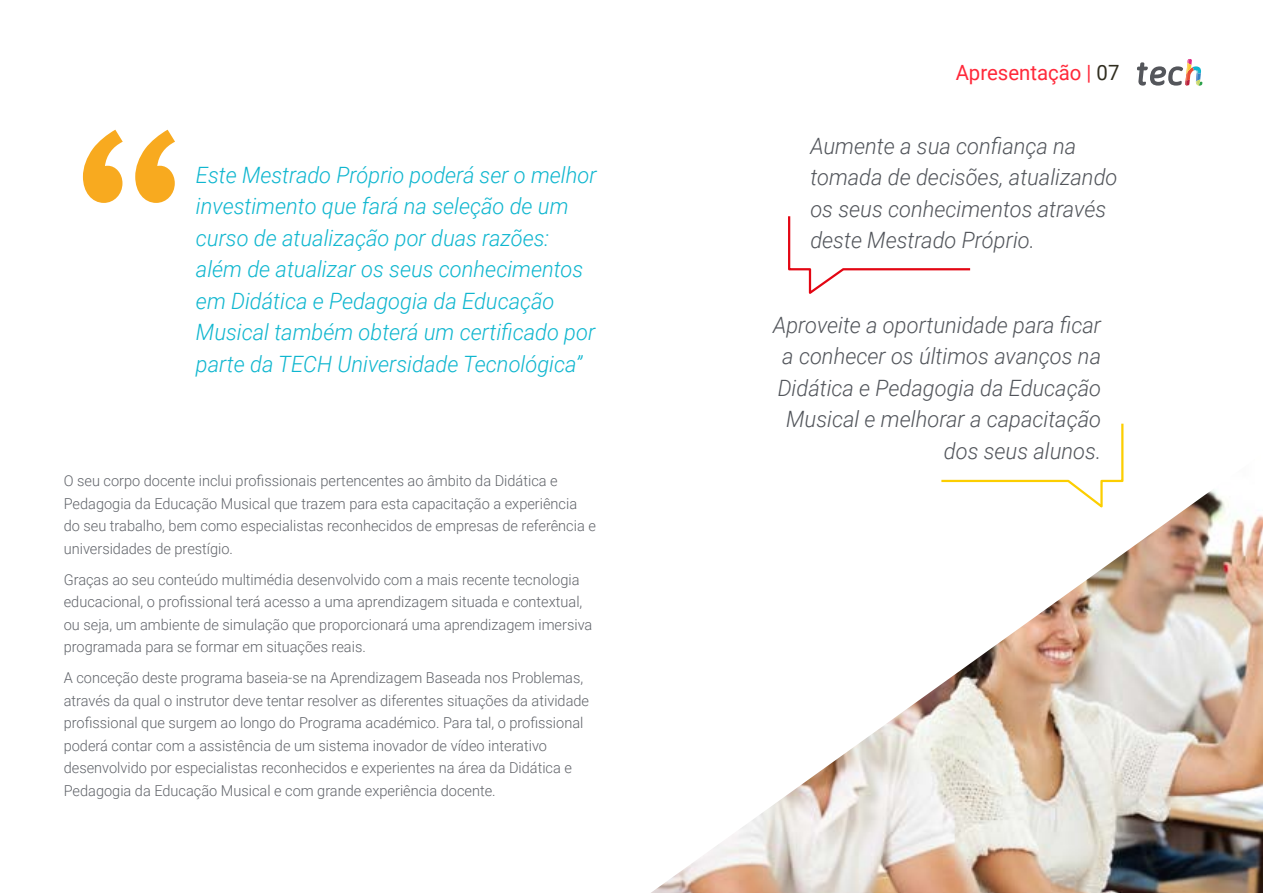
<style>
.page{position:relative;width:1263px;height:893px;background:#fff}
.page>*{position:absolute;margin:0;border:0;box-sizing:border-box;transform-origin:0 0}
.t1{font:italic 300 22.5px/31.5px "Roboto";color:#0fb6cf}
.t2{font:italic 300 22.5px/31.5px "Roboto";color:#52555b;text-align:right}
.t3{font:21px "Roboto";color:#ff293a}
.t4{font:300 15px/22.5px "Roboto";color:#61646a}
.s1{color:#312e20}
</style>
<div class="page">
<img style="left:651px;top:489px;width:612px;height:404px">
<svg style="left:939px;top:423px;width:185px;height:88px"></svg>
<svg style="left:788px;top:216px;width:183px;height:78px"></svg>
<svg style="left:1137px;top:59px;width:65px;height:27px"></svg>
<svg style="left:83px;top:130px;width:92px;height:73px"></svg>
<p class="t1" style="left:196px;top:158px;width:402px">Este Mestrado Próprio poderá ser o melhor investimento que fará na seleção de um curso de atualização por duas razões: além de atualizar os seus conhecimentos em Didática e Pedagogia da Educação Musical também obterá um certificado por parte da TECH Universidade Tecnológica”</p>
<p class="t4" style="left:64px;top:469px;width:534px">O seu corpo docente inclui profissionais pertencentes ao âmbito da Didática e Pedagogia da Educação Musical que trazem para esta capacitação a experiência do seu trabalho, bem como especialistas reconhecidos de empresas de referência e universidades de prestígio.</p>
<p class="t4" style="left:64px;top:568px;width:530px">Graças ao seu conteúdo multimédia desenvolvido com a mais recente tecnologia educacional, o profissional terá acesso a uma aprendizagem situada e contextual, ou seja, um ambiente de simulação que proporcionará uma aprendizagem imersiva programada para se formar em situações reais.</p>
<p class="t4" style="left:64px;top:666px;width:527px">A conceção deste programa baseia-se na Aprendizagem Baseada nos Problemas, através da qual o instrutor deve tentar resolver as diferentes situações da atividade profissional que surgem ao longo do Programa académico. Para tal, o profissional poderá contar com a assistência de um sistema inovador de vídeo interativo desenvolvido por especialistas reconhecidos e experientes na área da Didática e Pedagogia da Educação Musical e com grande experiência docente.</p>
<h2 class="t3" style="left:956px;top:57px;width:165px">Apresentação | <span class="s1">07</span></h2>
<h1 class="t2" style="left:810px;top:129px;width:309px;text-align:left">Aumente a sua confiança na tomada de decisões, atualizando os seus conhecimentos através deste Mestrado Próprio.</h1>
<h1 class="t2" style="left:773px;top:308px;width:330px">Aproveite a oportunidade para ficar a conhecer os últimos avanços na<br>Didática e Pedagogia da Educação<br>Musical e melhorar a capacitação dos seus alunos.</h1>
</div>
